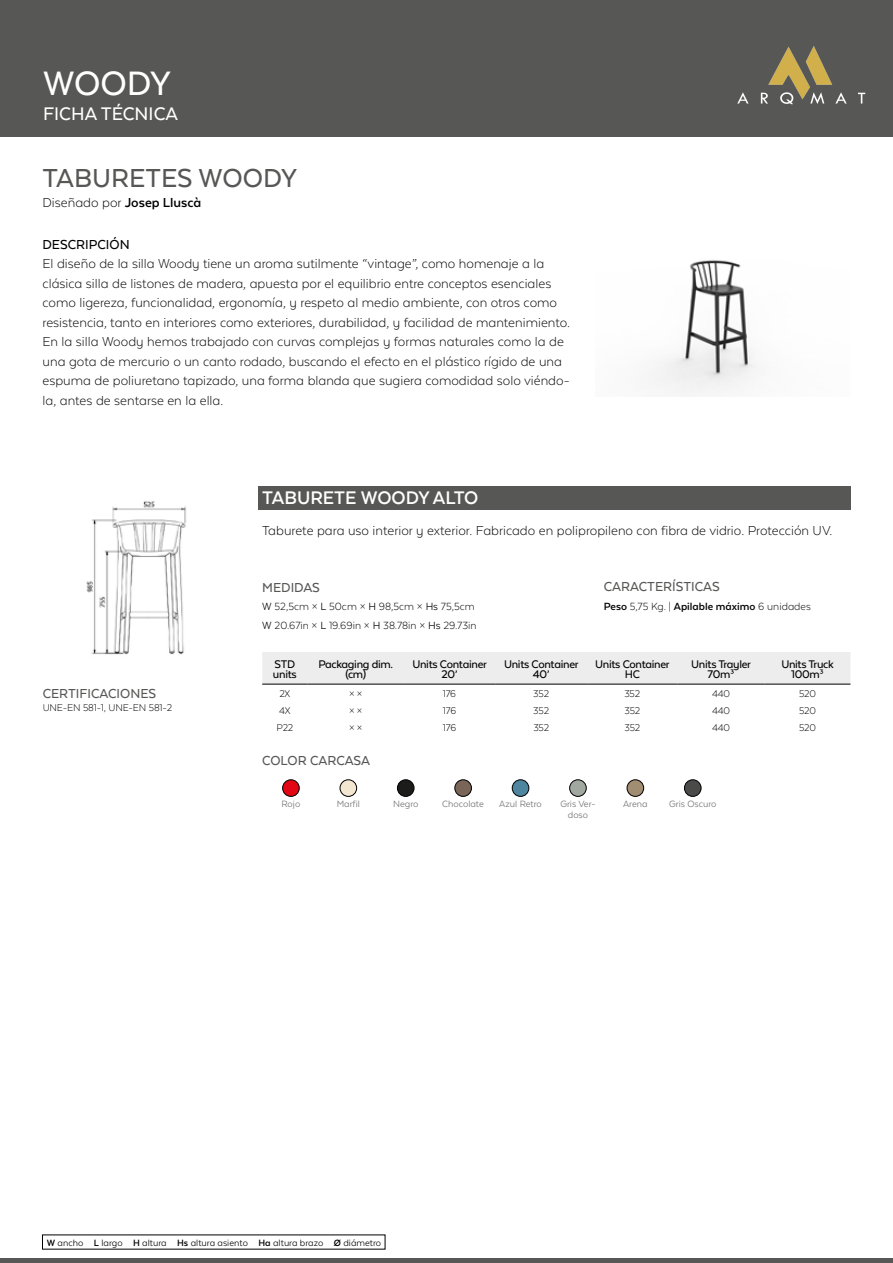
<style>
.page{position:relative;width:893px;height:1263px;background:#fff}
.page>*{position:absolute;margin:0;border:0;box-sizing:border-box;transform-origin:0 0}
.t1{font:500 39px "Texta Alt";letter-spacing:-.005em;color:#fff}
.t2{font:500 30px "Texta Alt";color:#575756}
.t3{font:700 21px "Texta Alt";color:#fff}
.t4{font:500 21px "Texta Alt";color:#fff}
.t5{font:300 15px/19.5px "Texta Alt";color:#000}
.t6{font:500 15px "Texta Alt";color:#575756}
.t7{font:500 15px "Texta Alt";color:#000}
.t8{font:500 12.75px/10.5px "Texta Alt";letter-spacing:-.025em;color:#000;text-align:center}
.t9{font:300 12px/18.6px "Texta Alt";color:#000}
.t10{font:700 12px "Texta Alt";color:#000}
.t11{font:300 11.25px "Texta Alt";letter-spacing:-.02em;color:#000}
.t12{font:10.5px/10.5px "Texta Alt";color:#706f6f;text-align:center}
.t13{font:10.5px "Texta Alt";color:#000}
.s1{font-weight:700}
.s2{font-weight:400}
.s3{font-weight:300}
</style>
<div class="page">
<hr style="left:0;top:1259px;width:893px;height:4px;background:#575756">
<div style="left:0;top:0;width:893px;height:137px;background:#575756"></div>
<img style="left:650px;top:260px;width:108px;height:135px">
<div style="left:258px;top:486px;width:592px;height:23px;background:#575756"></div>
<div style="left:262px;top:652px;width:588px;height:32px;background:#ededed"></div>
<hr style="left:262px;top:684px;width:46px;height:1px;background:#000">
<hr style="left:308px;top:684px;width:96px;height:1px;background:#000">
<hr style="left:404px;top:684px;width:91px;height:1px;background:#000">
<hr style="left:495px;top:684px;width:92px;height:1px;background:#000">
<hr style="left:587px;top:684px;width:90px;height:1px;background:#000">
<hr style="left:677px;top:684px;width:88px;height:1px;background:#000">
<hr style="left:765px;top:684px;width:85px;height:1px;background:#000">
<img style="left:283px;top:780px;width:16px;height:16px;border-radius:8px">
<div style="left:282px;top:780px;width:17px;height:16px;border:1px solid #000;border-radius:50%"></div>
<img style="left:340px;top:780px;width:17px;height:16px;border-radius:8px">
<div style="left:340px;top:780px;width:17px;height:16px;border:1px solid #000;border-radius:50%"></div>
<img style="left:397px;top:780px;width:17px;height:16px;border-radius:8px">
<div style="left:397px;top:780px;width:17px;height:16px;border:1px solid #000;border-radius:50%"></div>
<img style="left:455px;top:780px;width:16px;height:16px;border-radius:8px">
<div style="left:455px;top:780px;width:17px;height:16px;border:1px solid #000;border-radius:50%"></div>
<img style="left:512px;top:780px;width:17px;height:16px;border-radius:8px">
<div style="left:512px;top:780px;width:17px;height:16px;border:1px solid #000;border-radius:50%"></div>
<img style="left:570px;top:780px;width:16px;height:16px;border-radius:8px">
<div style="left:569px;top:780px;width:17px;height:16px;border:1px solid #000;border-radius:50%"></div>
<img style="left:627px;top:780px;width:17px;height:16px;border-radius:8px">
<div style="left:627px;top:780px;width:17px;height:16px;border:1px solid #000;border-radius:50%"></div>
<img style="left:684px;top:780px;width:17px;height:16px;border-radius:8px">
<div style="left:684px;top:780px;width:17px;height:16px;border:1px solid #000;border-radius:50%"></div>
<img style="left:86px;top:501px;width:100px;height:154px">
<img style="left:737px;top:46px;width:128px;height:59px">
<h1 class="t1" style="left:43px;top:63px;width:129px">WOODY</h1>
<h3 class="t4" style="left:43px;top:103px;width:136px">FICHA TÉCNICA</h3>
<h2 class="t2" style="left:43px;top:163px;width:256px">TABURETES WOODY</h2>
<p class="t5" style="left:43px;top:192px;width:160px">Diseñado por <span class="s1">Josep Lluscà</span></p>
<p class="t7" style="left:43px;top:236px;width:89px">DESCRIPCIÓN</p>
<p class="t5" style="left:43px;top:254px;width:529px">El diseño de la silla Woody tiene un aroma sutilmente “vintage”, como homenaje a la clásica silla de listones de madera, apuesta por el equilibrio entre conceptos esenciales como ligereza, funcionalidad, ergonomía, y respeto al medio ambiente, con otros como resistencia, tanto en interiores como exteriores, durabilidad, y facilidad de mantenimiento.<br>En la silla Woody hemos trabajado con curvas complejas y formas naturales como la de una gota de mercurio o un canto rodado, buscando el efecto en el plástico rígido de una espuma de poliuretano tapizado, una forma blanda que sugiera comodidad solo viéndo&shy;la, antes de sentarse en la ella.</p>
<h3 class="t3" style="left:262px;top:487px;width:218px">TABURETE WOODY ALTO</h3>
<p class="t5" style="left:262px;top:520px;width:572px">Taburete para uso interior y exterior. Fabricado en polipropileno con fibra de vidrio. Protección UV.</p>
<p class="t6" style="left:43px;top:685px;width:115px">CERTIFICACIONES</p>
<p class="t11" style="left:43px;top:702px;width:131px">UNE-EN 581-1, UNE-EN 581-2</p>
<p class="t6" style="left:262px;top:579px;width:59px">MEDIDAS</p>
<p class="t9" style="left:262px;top:597px;width:216px"><span class="s2">W</span> 52,5cm × <span class="s2">L</span> 50cm × <span class="s2">H</span> 98,5cm × <span class="s2">Hs</span> 75,5cm<br><span class="s2">W</span> 20.67in × <span class="s2">L</span> 19.69in × <span class="s2">H</span> 38.78in × <span class="s2">Hs</span> 29.73in</p>
<p class="t6" style="left:604px;top:579px;width:117px">CARACTERÍSTICAS</p>
<p class="t10" style="left:604px;top:600px;width:209px">Peso <span class="s3">5,75 Kg. |</span> Apilable máximo <span class="s3">6 unidades</span></p>
<p class="t8" style="left:273px;top:658px;width:25px;text-align:left">STD units</p>
<p class="t8" style="left:318px;top:658px;width:76px">Packaging dim. (cm)</p>
<p class="t8" style="left:412px;top:658px;width:76px">Units Container<br>20’</p>
<p class="t8" style="left:504px;top:658px;width:76px">Units Container<br>40’</p>
<p class="t8" style="left:595px;top:658px;width:76px">Units Container<br>HC</p>
<p class="t8" style="left:691px;top:658px;width:61px">Units Trayler<br>70m³</p>
<p class="t8" style="left:781px;top:658px;width:54px">Units Truck<br>100m³</p>
<p class="t11" style="left:279px;top:688px;width:12px">2X</p>
<p class="t11" style="left:349px;top:688px;width:15px">× ×</p>
<p class="t11" style="left:443px;top:688px;width:15px">176</p>
<p class="t11" style="left:533px;top:688px;width:17px">352</p>
<p class="t11" style="left:624px;top:688px;width:17px">352</p>
<p class="t11" style="left:712px;top:688px;width:19px">440</p>
<p class="t11" style="left:799px;top:688px;width:18px">520</p>
<p class="t11" style="left:279px;top:705px;width:13px">4X</p>
<p class="t11" style="left:349px;top:705px;width:15px">× ×</p>
<p class="t11" style="left:443px;top:705px;width:15px">176</p>
<p class="t11" style="left:533px;top:705px;width:17px">352</p>
<p class="t11" style="left:624px;top:705px;width:17px">352</p>
<p class="t11" style="left:712px;top:705px;width:19px">440</p>
<p class="t11" style="left:799px;top:705px;width:18px">520</p>
<p class="t11" style="left:276px;top:722px;width:18px">P22</p>
<p class="t11" style="left:349px;top:722px;width:15px">× ×</p>
<p class="t11" style="left:443px;top:722px;width:15px">176</p>
<p class="t11" style="left:533px;top:722px;width:17px">352</p>
<p class="t11" style="left:624px;top:722px;width:17px">352</p>
<p class="t11" style="left:712px;top:722px;width:19px">440</p>
<p class="t11" style="left:799px;top:722px;width:18px">520</p>
<p class="t6" style="left:262px;top:753px;width:109px">COLOR CARCASA</p>
<p class="t12" style="left:282px;top:798px;width:20px">Rojo</p>
<p class="t12" style="left:337px;top:798px;width:25px">Marfil</p>
<p class="t12" style="left:393px;top:798px;width:27px">Negro</p>
<p class="t12" style="left:442px;top:798px;width:43px">Chocolate</p>
<p class="t12" style="left:499px;top:798px;width:44px">Azul Retro</p>
<p class="t12" style="left:560px;top:798px;width:37px">Gris Ver&shy;doso</p>
<p class="t12" style="left:623px;top:798px;width:26px">Arena</p>
<p class="t12" style="left:669px;top:798px;width:49px">Gris Oscuro</p>
<p class="t13" style="left:47px;top:1237px;width:336px"><span class="s1">W</span> ancho <span class="s1">L</span> largo <span class="s1">H</span> altura <span class="s1">Hs</span> altura asiento <span class="s1">Ha</span> altura brazo <span class="s1">Ø</span> diámetro</p>
</div>
